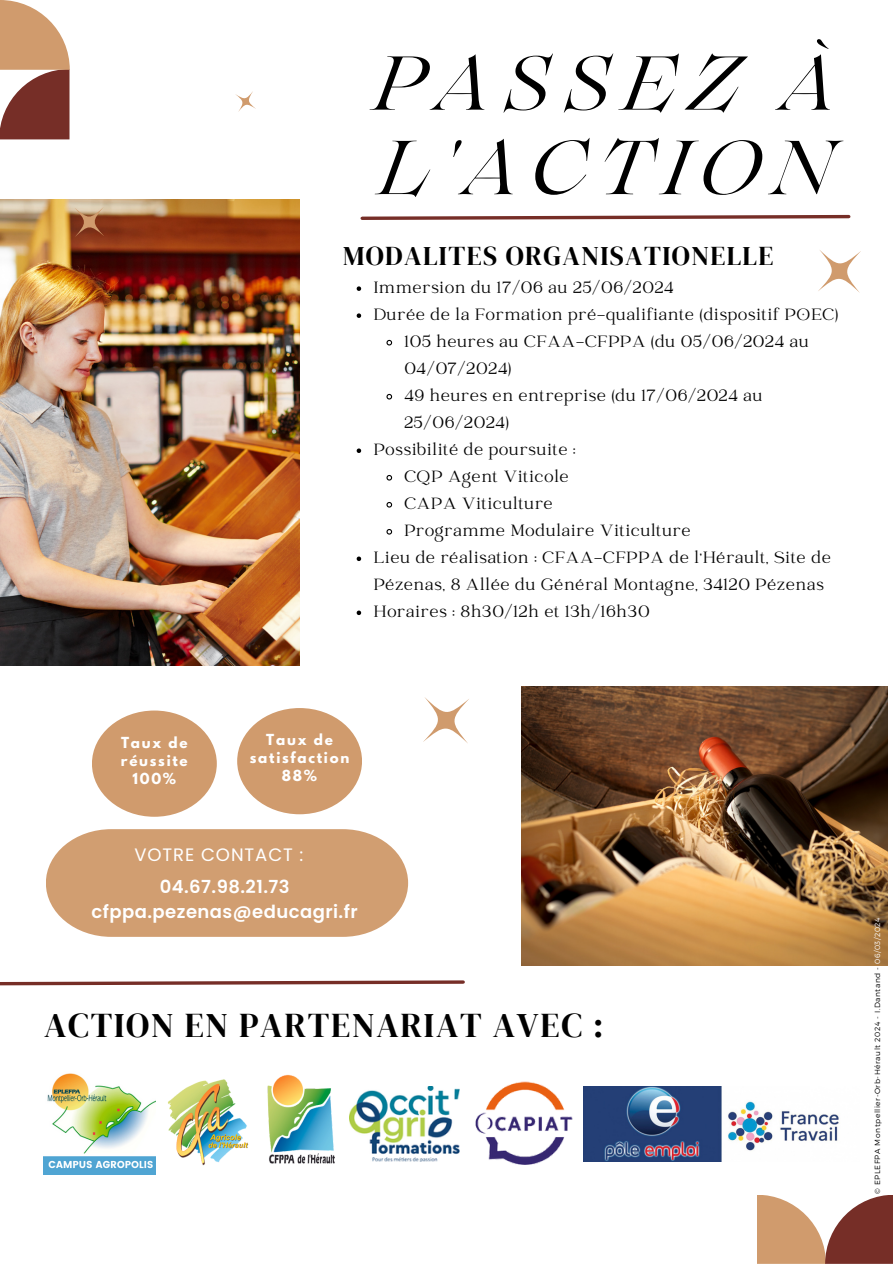
<style>
.page{position:relative;width:893px;height:1264px;background:#fff}
.page>*{position:absolute;margin:0;border:0;box-sizing:border-box;transform-origin:0 0}
.t1{font:italic 75.9px/84.3px "Lovelace";letter-spacing:.15em;color:#000}
.t2{font:34.5px "DM Serif Display";letter-spacing:.05em;color:#000}
.t3{font:27px "DM Serif Display";letter-spacing:.05em;color:#000}
.t4{font:18px/27px "Catchy Mager";letter-spacing:.05em;color:#000}
.t5{font:600 18px/24.8px "Poppins";letter-spacing:.025em;color:#fff;text-align:center}
.t6{font:18px "Poppins";letter-spacing:.05em;color:#fff}
.t7{font:700 13.5px/18px "League Spartan";letter-spacing:.13em;color:#fff}
.t8{font:300 7.5px "Montserrat";letter-spacing:.07em;color:#000}
.s1{color:#fff}
</style>
<div class="page">
<img style="left:0;top:200px;width:299px;height:465px">
<svg style="left:818px;top:250px;width:43px;height:43px"></svg>
<svg style="left:235px;top:91px;width:21px;height:21px"></svg>
<svg style="left:423px;top:697px;width:46px;height:46px"></svg>
<svg style="left:60px;top:199px;width:59px;height:52px;background:#ae744b"></svg>
<img style="left:521px;top:686px;width:366px;height:279px">
<svg style="left:757px;top:1195px;width:135px;height:68px"></svg>
<svg style="left:0;top:0;width:70px;height:139px"></svg>
<svg style="left:360px;top:214px;width:491px;height:6px"></svg>
<svg style="left:0;top:980px;width:465px;height:6px"></svg>
<img style="left:267px;top:1074px;width:68px;height:90px">
<img style="left:475px;top:1081px;width:98px;height:84px">
<img style="left:167px;top:1079px;width:82px;height:87px">
<img style="left:43px;top:1073px;width:113px;height:101px">
<img style="left:349px;top:1086px;width:110px;height:75px">
<svg style="left:46px;top:829px;width:362px;height:107px;background:#d4a57b"></svg>
<svg style="left:356px;top:286px;width:5px;height:5px"></svg>
<svg style="left:356px;top:313px;width:5px;height:5px"></svg>
<svg style="left:386px;top:339px;width:7px;height:7px"></svg>
<svg style="left:386px;top:393px;width:7px;height:7px"></svg>
<svg style="left:356px;top:448px;width:5px;height:5px"></svg>
<svg style="left:386px;top:475px;width:7px;height:6px"></svg>
<svg style="left:386px;top:502px;width:7px;height:6px"></svg>
<svg style="left:386px;top:529px;width:7px;height:6px"></svg>
<svg style="left:356px;top:556px;width:5px;height:5px"></svg>
<svg style="left:356px;top:610px;width:5px;height:5px"></svg>
<img style="left:583px;top:1086px;width:256px;height:75px">
<div style="left:92px;top:710px;width:125px;height:106px;background:#d09b6d;border-radius:50%"></div>
<div style="left:237px;top:708px;width:125px;height:106px;background:#d09b6d;border-radius:50%"></div>
<p class="t1" style="left:374px;top:50px;width:463px">PASSEZ À<br>L'ACTION</p>
<p class="t3" style="left:343px;top:237px;width:432px">MODALITES ORGANISATIONELLE</p>
<p class="t4" style="left:374px;top:275px;width:301px">Immersion du 17/06 au 25/06/2024</p>
<p class="t4" style="left:374px;top:302px;width:466px">Durée de la Formation pré-qualifiante (dispositif POEC)</p>
<p class="t4" style="left:404px;top:329px;width:406px">105 heures au CFAA-CFPPA (du 05/06/2024 au<br>04/07/2024)</p>
<p class="t4" style="left:404px;top:383px;width:359px">49 heures en entreprise (du 17/06/2024 au<br>25/06/2024)</p>
<p class="t4" style="left:374px;top:437px;width:203px">Possibilité de poursuite :</p>
<p class="t4" style="left:404px;top:464px;width:166px">CQP Agent Viticole</p>
<p class="t4" style="left:404px;top:491px;width:150px">CAPA Viticulture</p>
<p class="t4" style="left:404px;top:518px;width:288px">Programme Modulaire Viticulture</p>
<p class="t4" style="left:374px;top:545px;width:458px">Lieu de réalisation : CFAA-CFPPA de l'Hérault, Site de<br>Pézenas, 8 Allée du Général Montagne, 34120 Pézenas</p>
<p class="t4" style="left:374px;top:599px;width:277px">Horaires : 8h30/12h et 13h/16h30</p>
<h4 class="t7" style="left:121px;top:735px;width:68px">Taux de réussite</h4>
<h5 class="t7" style="left:132px;top:771px;width:45px">100%</h5>
<p class="t7" style="left:250px;top:732px;width:101px;text-align:center">Taux de satisfaction</p>
<h2 class="t7" style="left:282px;top:768px;width:37px">88%</h2>
<p class="t6" style="left:134px;top:841px;width:170px">VOTRE CONTACT :</p>
<p class="t5" style="left:92px;top:874px;width:267px">04.67.98.21.73 cfppa.pezenas@educagri.fr</p>
<p class="t2" style="left:44px;top:1001px;width:561px">ACTION EN PARTENARIAT AVEC :</p>
<p class="t8" style="left:872px;top:1193px;width:278px;rotate:-90deg">© EPLEFPA Montpellier-Orb-Hérault 2024 - I.Dantand - <span class="s1">06/03/2024</span></p>
</div>
